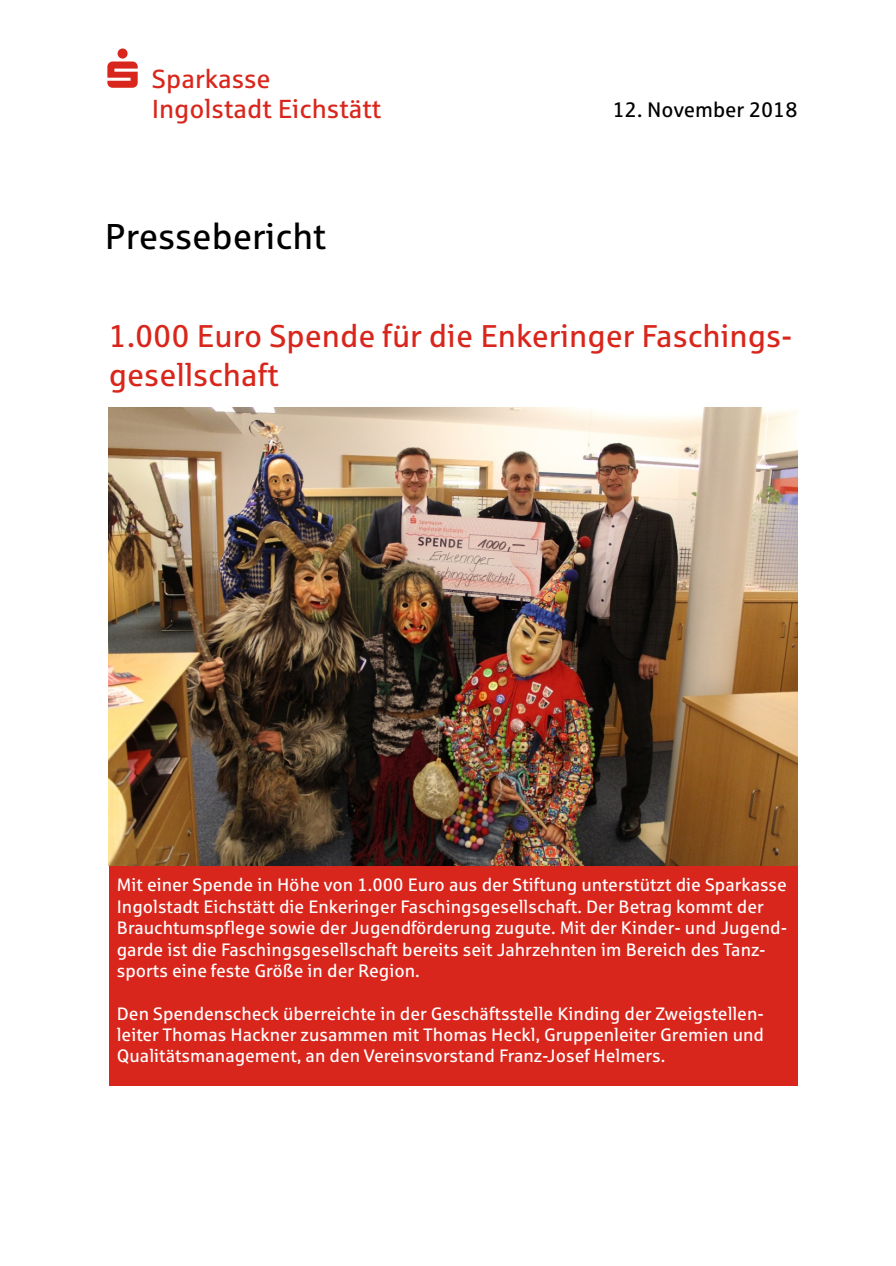
<style>
.page{position:relative;width:896px;height:1266px;background:#fff}
.page>*{position:absolute;margin:0;border:0;box-sizing:border-box;transform-origin:0 0}
.t1{font:36px "Sparkasse Rg";color:#000}
.t2{font:31.5px/39.5px "Sparkasse Rg";color:#d9261c}
.t3{font:26.1px "Sparkasse Rg";color:#d9261c}
.t4{font:21px "Sparkasse Rg";color:#000}
.t5{font:18px/21.5px "Sparkasse Rg";color:#fff}
</style>
<div class="page">
<div style="left:109px;top:824px;width:688px;height:262px;background:#d9261c"></div>
<svg style="left:107px;top:49px;width:31px;height:39px"></svg>
<img style="left:109px;top:407px;width:688px;height:459px">
<h3 class="t3" style="left:152px;top:68px;width:120px">Sparkasse</h3>
<h3 class="t3" style="left:152px;top:99px;width:231px">Ingolstadt Eichstätt</h3>
<h1 class="t1" style="left:105px;top:222px;width:223px">Pressebericht</h1>
<p class="t4" style="left:612px;top:101px;width:186px">12. November 2018</p>
<h2 class="t2" style="left:109px;top:318px;width:685px">1.000 Euro Spende für die Enkeringer Faschings&shy;gesellschaft</h2>
<p class="t5" style="left:117px;top:876px;width:672px">Mit einer Spende in Höhe von 1.000 Euro aus der Stiftung unterstützt die Sparkasse Ingolstadt Eichstätt die Enkeringer Faschingsgesellschaft. Der Betrag kommt der Brauchtumspflege sowie der Jugendförderung zugute. Mit der Kinder- und Jugend&shy;garde ist die Faschingsgesellschaft bereits seit Jahrzehnten im Bereich des Tanz&shy;sports eine feste Größe in der Region.</p>
<p class="t5" style="left:117px;top:1004px;width:648px;text-align:justify">Den Spendenscheck überreichte in der Geschäftsstelle Kinding der Zweigstellen&shy;leiter Thomas Hackner zusammen mit Thomas Heckl, Gruppenleiter Gremien und Qualitätsmanagement, an den Vereinsvorstand Franz-Josef Helmers.</p>
</div>
